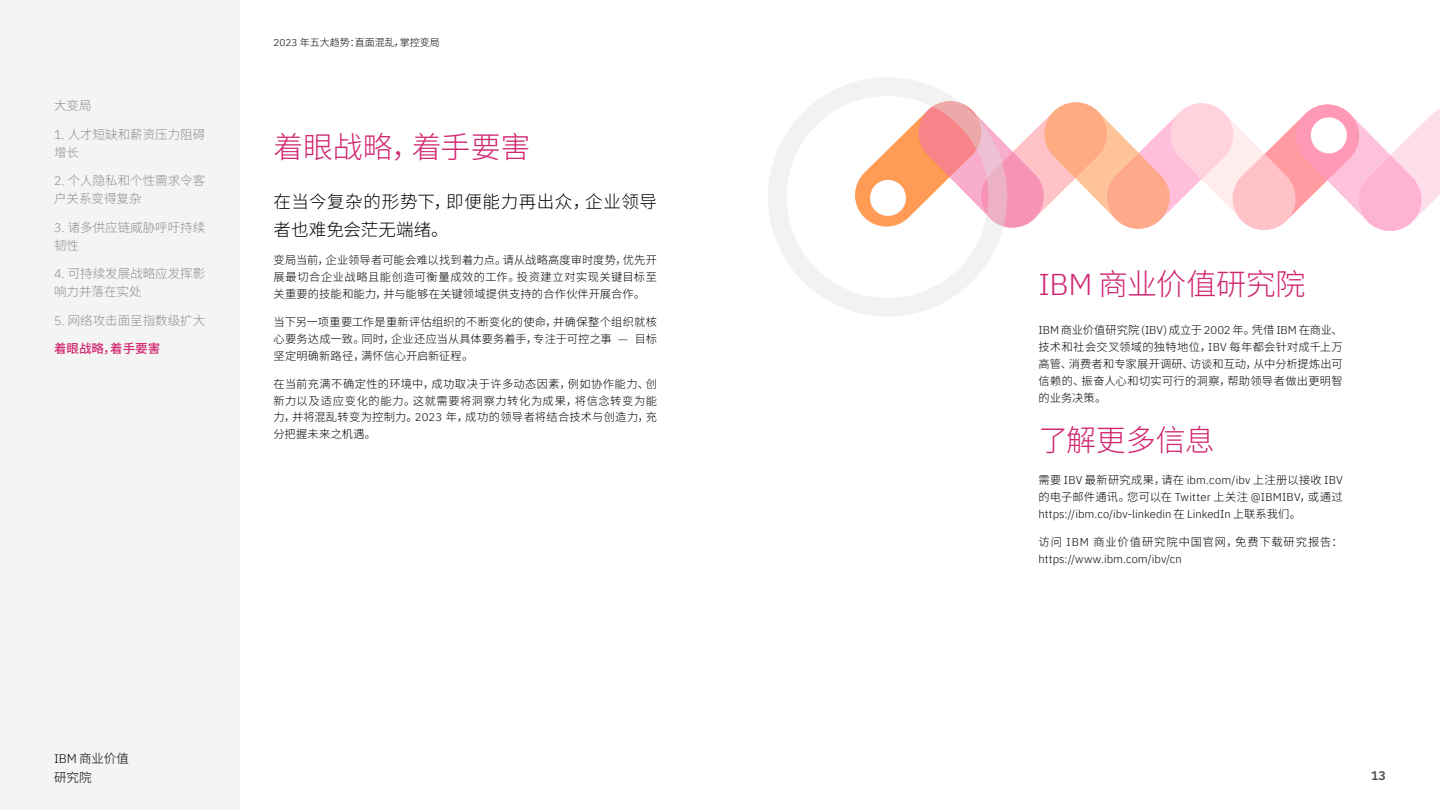
<style>
.page{position:relative;width:1440px;height:810px;background:#fff}
.page>*{position:absolute;margin:0;border:0;box-sizing:border-box;transform-origin:0 0}
.Head_1__24_30{font:300 30px "Noto Sans CJ Ksc";letter-spacing:-.01em;color:#d02670}
.Beginning_Paragraph{font:300 17.5px/27.5px "Noto Sans CJ Ksc";letter-spacing:.025em;color:#000}
.t1{font:300 12.5px/17.5px "Noto Sans CJ Ksc";color:#8d8d8d}
.t2{font:300 12.5px/18.8px "Noto Sans CJ Ksc";color:#000}
.t3{font:500 12.5px "Noto Sans CJ Ksc";color:#d02670}
.t4{font:600 12.5px "IBM Plex Sans";color:#000}
.Beginning_Paragraph-2{font:300 11.25px/16.9px "Noto Sans CJ Ksc";letter-spacing:.02em;color:#000;text-align:justify}
.Body_Reg__9_13_5{font:300 11.25px/16.9px "IBM Plex Sans";color:#000;text-align:justify}
.Body_Reg__9_13_5-2{font:300 11.25px/16.9px "Noto Sans CJ Ksc";letter-spacing:.02em;color:#000;text-align:justify}
.t5{font:300 10px "Noto Sans CJ Ksc";color:#000}
.s1{font-family:"IBM Plex Sans"}
.s2{font-family:"Noto Sans CJ Ksc"}
</style>
<div class="page">
<div style="left:0;top:0;width:239px;height:810px;background:#f4f4f4"></div>
<svg style="left:855px;top:101px;width:585px;height:130px"></svg>
<div style="left:768px;top:77px;width:239px;height:240px;border:19px solid #e0e0e0;border-radius:50%"></div>
<p class="t1" style="left:54px;top:97px;width:39px">大变局</p>
<p class="t1" style="left:54px;top:126px;width:153px"><span class="s1">1.</span> 人才短缺和薪资压力阻碍增长</p>
<p class="t1" style="left:54px;top:172px;width:153px"><span class="s1">2.</span> 个人隐私和个性需求令客户关系变得复杂</p>
<p class="t1" style="left:54px;top:218px;width:153px;line-height:18px"><span class="s1">3.</span> 诸多供应链威胁呼吁持续韧性</p>
<p class="t1" style="left:54px;top:265px;width:153px"><span class="s1">4.</span> 可持续发展战略应发挥影响力并落在实处</p>
<p class="t1" style="left:54px;top:312px;width:153px"><span class="s1">5.</span> 网络攻击面呈指数级扩大</p>
<p class="t3" style="left:54px;top:342px;width:108px">着眼战略，着手要害</p>
<p class="t5" style="left:274px;top:36px;width:168px"><span class="s1">2023</span> 年五大趋势：直面混乱，掌控变局</p>
<p class="Head_1__24_30" style="left:274px;top:130px;width:258px">着眼战略，着手要害</p>
<p class="Beginning_Paragraph" style="left:274px;top:189px;width:385px">在当今复杂的形势下，即便能力再出众，企业领导者也难免会茫无端绪。</p>
<p class="Beginning_Paragraph-2" style="left:274px;top:252px;width:385px">变局当前，企业领导者可能会难以找到着力点。请从战略高度审时度势，优先开展最切合企业战略且能创造可衡量成效的工作。投资建立对实现关键目标至关重要的技能和能力，并与能够在关键领域提供支持的合作伙伴开展合作。</p>
<p class="Beginning_Paragraph-2" style="left:274px;top:314px;width:385px">当下另一项重要工作是重新评估组织的不断变化的使命，并确保整个组织就核心要务达成一致。同时，企业还应当从具体要务着手，专注于可控之事 — 目标坚定明确新路径，满怀信心开启新征程。</p>
<p class="Beginning_Paragraph-2" style="left:274px;top:375px;width:385px">在当前充满不确定性的环境中，成功取决于许多动态因素，例如协作能力、创新力以及适应变化的能力。这就需要将洞察力转化为成果，将信念转变为能力，并将混乱转变为控制力。<span class="s1">2023</span> 年，成功的领导者将结合技术与创造力，充分把握未来之机遇。</p>
<p class="t2" style="left:54px;top:749px;width:77px"><span class="s1">IBM</span> 商业价值研究院</p>
<p class="Head_1__24_30" style="left:1039px;top:267px;width:268px"><span class="s1">IBM</span> 商业价值研究院</p>
<p class="Body_Reg__9_13_5-2" style="left:1039px;top:322px;width:306px"><span class="s1">IBM</span> 商业价值研究院 <span class="s1">(IBV)</span> 成立于 <span class="s1">2002</span> 年。凭借 <span class="s1">IBM</span> 在商业、技术和社会交叉领域的独特地位，<span class="s1">IBV</span> 每年都会针对成千上万高管、消费者和专家展开调研、访谈和互动，从中分析提炼出可信赖的、振奋人心和切实可行的洞察，帮助领导者做出更明智的业务决策。</p>
<p class="Head_1__24_30" style="left:1039px;top:423px;width:178px">了解更多信息</p>
<p class="Body_Reg__9_13_5" style="left:1039px;top:471px;width:306px"><span class="s2">需要</span> IBV <span class="s2">最新研究成果，请在</span> ibm.com/ibv <span class="s2">上注册以接收</span> IBV<span class="s2">的电子邮件通讯。您可以在</span> Twitter <span class="s2">上关注</span> @IBMIBV<span class="s2">，或通过</span>https://ibm.co/ibv-linkedin <span class="s2">在</span> LinkedIn <span class="s2">上联系我们。</span></p>
<p class="Body_Reg__9_13_5" style="left:1039px;top:533px;width:306px"><span class="s2">访问</span> IBM <span class="s2">商业价值研究院中国官网，免费下载研究报告：</span>https://www.ibm.com/ibv/cn</p>
<p class="t4" style="left:1371px;top:766px;width:16px">13</p>
</div>
